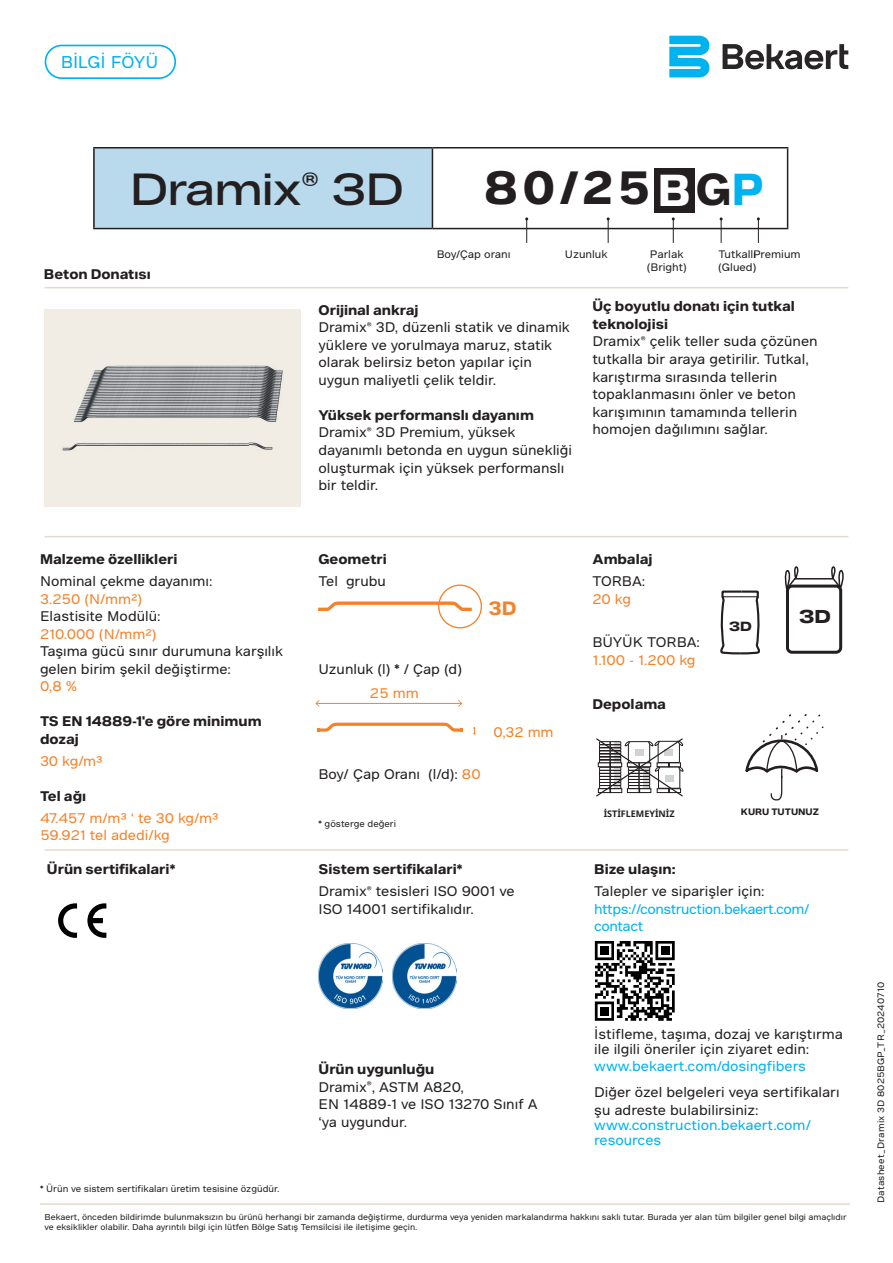
<style>
.page{position:relative;width:893px;height:1263px;background:#fff}
.page>*{position:absolute;margin:0;border:0;box-sizing:border-box;transform-origin:0 0}
.t1{font:700 45px "Bekaert Text";color:#231f20}
.t2{font:43.5px "Bekaert Headline";color:#231f20}
.t3{font:700 18.6px "Bekaert Text";color:#f58229}
.t4{font:700 18px "Bekaert Headline";color:#231f20}
.t5{font:16.5px "Bekaert Text";letter-spacing:-.005em;color:#00b3ef}
.t6{font:13.5px/17.5px "Bekaert Text";color:#231f20}
.t7{font:700 13.5px/17.5px "Bekaert Text";color:#231f20}
.t8{font:13.5px/17.5px "Bekaert Text";color:#f58229}
.t9{font:13.5px/15px "Bekaert Text";color:#00b3ef}
.t10{font:13.5px/17.5px "Bekaert Text";letter-spacing:-.03em;color:#00b3ef}
.t11{font:700 12.9px "Bekaert Headline";color:#231f20}
.t12{font:10.5px/12px "Bekaert Text";color:#231f20}
.t13{font:9px "Bekaert Text";color:#231f20}
.t14{font:9px "Bekaert Text";letter-spacing:.025em;color:#231f20}
.t15{font:700 9px "Noto Sans";color:#231f20}
.t16{font:700 9px "Bekaert Text";color:#231f20}
.t17{font:8.25px/10.5px "Bekaert Text";color:#231f20}
.s1{font-size:43.2px;color:#fff}
.s2{font-size:43.2px}
.s3{font-size:43.2px;color:#00b3ef}
.s4{font-weight:700}
.s5{color:#f58229}
</style>
<div class="page">
<div style="left:93px;top:147px;width:339px;height:82px;background:#b8daec"></div>
<hr style="left:93px;top:147px;width:339px;height:1px;background:#231f20">
<hr style="left:93px;top:148px;width:2px;height:80px;background:#231f20">
<hr style="left:432px;top:147px;width:356px;height:1px;background:#231f20">
<hr style="left:432px;top:148px;width:1px;height:80px;background:#231f20">
<hr style="left:787px;top:148px;width:1px;height:80px;background:#231f20">
<hr style="left:93px;top:228px;width:339px;height:1px;background:#231f20">
<hr style="left:432px;top:228px;width:356px;height:1px;background:#231f20">
<svg style="left:525px;top:217px;width:3px;height:26px"></svg>
<svg style="left:607px;top:217px;width:3px;height:26px"></svg>
<svg style="left:672px;top:217px;width:3px;height:26px"></svg>
<svg style="left:720px;top:217px;width:3px;height:26px"></svg>
<hr style="left:45px;top:287px;width:803px;height:1px;background:#e3dcce">
<hr style="left:45px;top:536px;width:803px;height:1px;background:#e3dcce">
<hr style="left:45px;top:849px;width:803px;height:2px;background:#e3dcce">
<hr style="left:40px;top:1203px;width:810px;height:2px;background:#e3dcce">
<hr style="left:316px;top:703px;width:145px;height:1px;background:#f58229">
<svg style="left:315px;top:700px;width:5px;height:7px"></svg>
<svg style="left:458px;top:700px;width:4px;height:7px"></svg>
<svg style="left:473px;top:727px;width:3px;height:8px"></svg>
<svg style="left:317px;top:723px;width:146px;height:9px"></svg>
<img style="left:392px;top:944px;width:64px;height:64px">
<img style="left:319px;top:944px;width:64px;height:64px">
<img style="left:45px;top:309px;width:256px;height:197px">
<div style="left:655px;top:168px;width:40px;height:44px;background:#231f20"></div>
<svg style="left:720px;top:590px;width:40px;height:65px"></svg>
<hr style="left:723px;top:596px;width:34px;height:1px;background:#231f20">
<div style="left:45px;top:45px;width:131px;height:34px;border:2px solid #00b3ef;border-radius:16px"></div>
<div style="left:786px;top:585px;width:56px;height:69px;border:3px solid #231f20;border-radius:5px"></div>
<hr style="left:795px;top:578px;width:38px;height:1px;background:#231f20">
<svg style="left:784px;top:566px;width:18px;height:24px"></svg>
<svg style="left:829px;top:566px;width:15px;height:24px"></svg>
<svg style="left:58px;top:903px;width:19px;height:35px"></svg>
<svg style="left:87px;top:903px;width:19px;height:35px"></svg>
<svg style="left:318px;top:601px;width:154px;height:10px"></svg>
<div style="left:438px;top:584px;width:44px;height:44px;border:1px solid #f58229;border-radius:50%"></div>
<svg style="left:745px;top:714px;width:78px;height:86px"></svg>
<svg style="left:596px;top:738px;width:88px;height:59px"></svg>
<svg style="left:595px;top:941px;width:80px;height:33px"></svg>
<div style="left:661px;top:946px;width:8px;height:9px;background:#000001"></div>
<svg style="left:595px;top:1001px;width:19px;height:20px"></svg>
<div style="left:600px;top:1007px;width:9px;height:8px;background:#000001"></div>
<svg style="left:757px;top:217px;width:3px;height:26px"></svg>
<svg style="left:723px;top:44px;width:125px;height:25px"></svg>
<svg style="left:669px;top:36px;width:40px;height:41px;background:#32c2f2"></svg>
<p class="t5" style="left:61px;top:52px;width:99px">BİLGİ FÖYÜ</p>
<h2 class="t2" style="left:130px;top:163px;width:276px">Dramix<sup>®</sup> 3D</h2>
<h1 class="t1" style="left:484px;top:159px;width:281px">80/25<span class="s1">B</span><span class="s2">G</span><span class="s3">P</span></h1>
<p class="t7" style="left:44px;top:266px;width:108px">Beton Donatısı</p>
<p class="t7" style="left:40px;top:551px;width:139px">Malzeme özellikleri</p>
<p class="t6" style="left:40px;top:572px;width:174px">Nominal çekme dayanımı:</p>
<p class="t8" style="left:40px;top:590px;width:104px">3.250 ( N/mm2 )</p>
<p class="t6" style="left:40px;top:607px;width:122px">Elastisite Modülü:</p>
<p class="t8" style="left:40px;top:625px;width:118px">210.000 ( N/mm2 )</p>
<p class="t6" style="left:40px;top:642px;width:245px">Taşıma gücü sınır durumuna karşılık gelen birim şekil değiştirme:</p>
<p class="t8" style="left:40px;top:678px;width:39px">0,8 %</p>
<p class="t7" style="left:40px;top:713px;width:223px">TS EN 14889-1'e göre minimum dozaj</p>
<p class="t8" style="left:40px;top:752px;width:64px">30 kg/m3</p>
<p class="t7" style="left:40px;top:787px;width:48px">Tel ağı</p>
<p class="t8" style="left:40px;top:809px;width:180px">47.457 m/m3 ‘ te 30 kg/m3<br>59.921 tel adedi/kg</p>
<p class="t7" style="left:47px;top:861px;width:130px">Ürün sertifikalari*</p>
<p class="t12" style="left:437px;top:249px;width:75px">Boy/Çap oranı</p>
<p class="t12" style="left:565px;top:249px;width:44px">Uzunluk</p>
<p class="t12" style="left:647px;top:249px;width:41px">Parlak ( Bright )</p>
<p class="t12" style="left:718px;top:249px;width:40px">Tutkallı ( Glued )</p>
<p class="t6" style="left:319px;top:301px;width:253px"><span class="s4">Orijinal ankraj<br></span>Dramix<sup>®</sup> 3D, düzenli statik ve dinamik yüklere ve yorulmaya maruz, statik olarak belirsiz beton yapılar için uygun maliyetli çelik teldir.</p>
<p class="t6" style="left:319px;top:406px;width:255px"><span class="s4">Yüksek performanslı dayanım<br></span>Dramix<sup>®</sup> 3D Premium, yüksek dayanımlı betonda en uygun sünekliği oluşturmak için yüksek performanslı bir teldir.</p>
<p class="t12" style="left:753px;top:249px;width:49px">Premium</p>
<p class="t6" style="left:592px;top:298px;width:227px"><span class="s4">Üç boyutlu donatı için tutkal teknolojisi<br></span>Dramix<sup>®</sup> çelik teller suda çözünen tutkalla bir araya getirilir. Tutkal, karıştırma sırasında tellerin topaklanmasını önler ve beton karışımının tamamında tellerin homojen dağılımını sağlar.</p>
<p class="t7" style="left:319px;top:551px;width:70px">Geometri</p>
<p class="t6" style="left:319px;top:572px;width:69px">Tel grubu</p>
<h3 class="t3" style="left:488px;top:596px;width:30px">3D</h3>
<p class="t6" style="left:319px;top:660px;width:145px">Uzunluk (l) * / Çap (d)</p>
<p class="t8" style="left:370px;top:685px;width:50px">25 mm</p>
<p class="t6" style="left:319px;top:765px;width:164px">Boy/ Çap Oranı (l/d) : <span class="s5">80</span></p>
<p class="t8" style="left:494px;top:724px;width:61px">0,32 mm</p>
<p class="t13" style="left:319px;top:818px;width:79px">* gösterge değeri</p>
<p class="t6" style="left:319px;top:859px;width:198px;line-height:21.8px"><span class="s4">Sistem sertifikalari*<br></span>Dramix<sup>®</sup> tesisleri ISO 9001 ve</p>
<p class="t6" style="left:319px;top:900px;width:157px">ISO 14001 sertifikalıdır.</p>
<p class="t7" style="left:592px;top:551px;width:62px">Ambalaj</p>
<p class="t6" style="left:592px;top:572px;width:54px">TORBA :</p>
<p class="t8" style="left:592px;top:590px;width:40px">20 kg</p>
<p class="t6" style="left:592px;top:633px;width:109px">BÜYÜK TORBA :</p>
<p class="t8" style="left:592px;top:651px;width:104px">1.100 - 1.200 kg</p>
<p class="t7" style="left:592px;top:695px;width:75px">Depolama</p>
<p class="t11" style="left:729px;top:618px;width:24px">3D</p>
<h3 class="t4" style="left:799px;top:604px;width:33px">3D</h3>
<p class="t15" style="left:604px;top:807px;width:72px">İSTİFLEMEYİNİZ</p>
<p class="t16" style="left:741px;top:805px;width:80px">KURU TUTUNUZ</p>
<p class="t7" style="left:594px;top:861px;width:83px">Bize ulaşın:</p>
<p class="t6" style="left:594px;top:882px;width:172px">Talepler ve siparişler için:</p>
<p class="t10" style="left:594px;top:900px;width:217px">https://construction.bekaert.com/ contact</p>
<p class="t13" style="left:40px;top:1183px;width:241px">* Ürün ve sistem sertifikaları üretim tesisine özgüdür.</p>
<p class="t6" style="left:319px;top:1061px;width:221px"><span class="s4">Ürün uygunluğu<br></span>Dramix<sup>®</sup>, ASTM A820,<br>EN 14889-1 ve ISO 13270 Sınıf A ‘ya uygundur.</p>
<p class="t6" style="left:594px;top:1026px;width:250px;line-height:15px">İstifleme, taşıma, dozaj ve karıştırma ile ilgili öneriler için ziyaret edin:</p>
<p class="t9" style="left:594px;top:1059px;width:213px">www.bekaert.com/dosingfibers</p>
<p class="t6" style="left:594px;top:1084px;width:247px">Diğer özel belgeleri veya sertifikaları şu adreste bulabilirsiniz:</p>
<p class="t9" style="left:594px;top:1118px;width:218px">www.construction.bekaert.com/ resources</p>
<p class="t17" style="left:45px;top:1211px;width:803px">Bekaert, önceden bildirimde bulunmaksızın bu ürünü herhangi bir zamanda değiştirme, durdurma veya yeniden markalandırma hakkını saklı tutar. Burada yer alan tüm bilgiler genel bilgi amaçlıdır ve eksiklikler olabilir. Daha ayrıntılı bilgi için lütfen Bölge Satış Temsilcisi ile iletişime geçin.</p>
<p class="t14" style="left:875px;top:1203px;width:223px;rotate:-90deg">Datasheet_Dramix 3D 8025BGP_TR_20240710</p>
</div>
